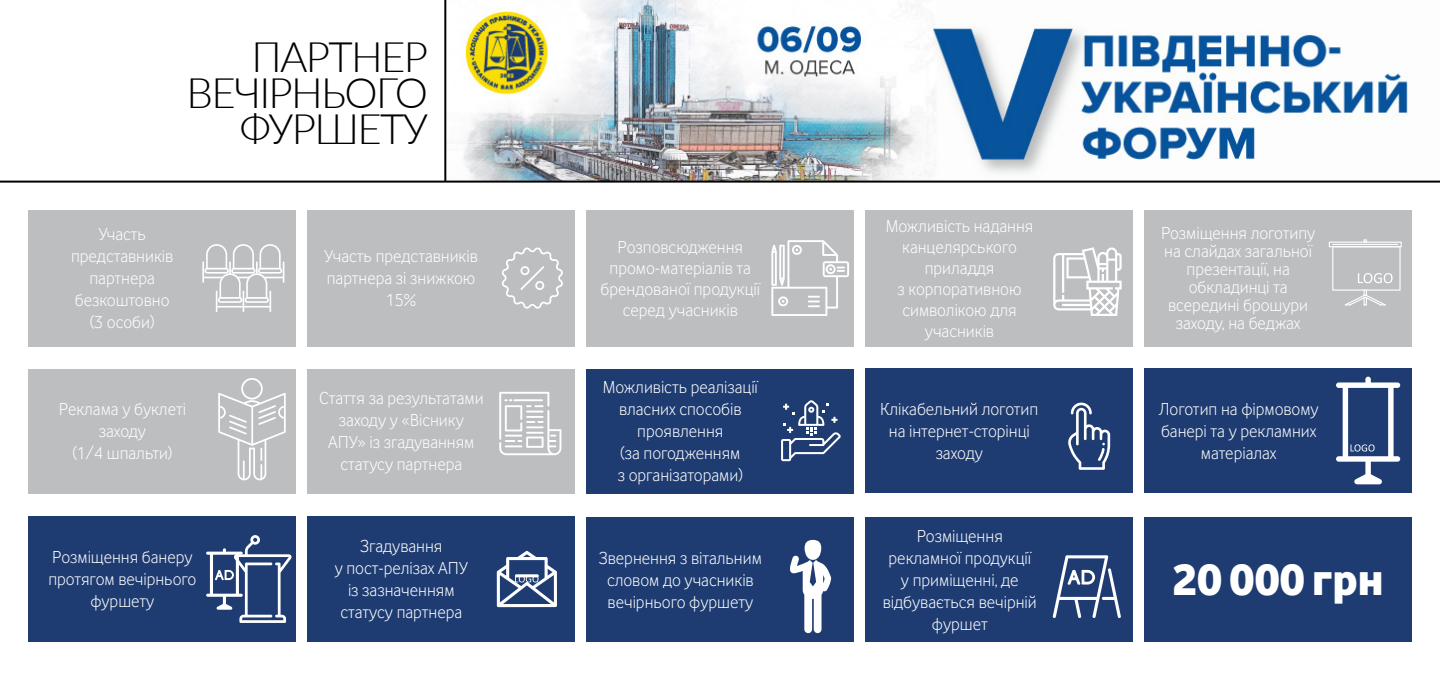
<style>
.page{position:relative;width:1440px;height:681px;background:#fff}
.page>*{position:absolute;margin:0;border:0;box-sizing:border-box;transform-origin:0 0}
.t1{font:46px "Vodafone Ex B";color:#fff}
.paragraph_second{font:300 42px/36px "Lato";letter-spacing:-.04em;color:#000;text-align:right}
.t2{font:18px/22px "Vodafone Lt";color:#fff;text-align:center}
</style>
<div class="page">
<img style="left:446px;top:0;width:962px;height:180px">
<hr style="left:444px;top:0;width:2px;height:181px;background:#000">
<hr style="left:0;top:180px;width:1440px;height:2px;background:#000">
<div style="left:1144px;top:210px;width:268px;height:136px;background:#bcbec0"></div>
<div style="left:1145px;top:368px;width:267px;height:124px;background:#1e3c71"></div>
<div style="left:28px;top:516px;width:268px;height:125px;background:#1e3c71"></div>
<div style="left:307px;top:369px;width:268px;height:124px;background:#bcbec0"></div>
<div style="left:586px;top:210px;width:268px;height:136px;background:#bcbec0"></div>
<div style="left:307px;top:516px;width:268px;height:125px;background:#1e3c71"></div>
<div style="left:586px;top:369px;width:268px;height:124px;background:#1e3c71"></div>
<div style="left:28px;top:210px;width:268px;height:136px;background:#bcbec0"></div>
<div style="left:307px;top:210px;width:268px;height:136px;background:#bcbec0"></div>
<div style="left:865px;top:210px;width:268px;height:136px;background:#bcbec0"></div>
<div style="left:866px;top:517px;width:267px;height:124px;background:#1e3c71"></div>
<div style="left:1144px;top:517px;width:268px;height:124px;background:#1e3c71"></div>
<svg style="left:206px;top:535px;width:86px;height:87px"></svg>
<svg style="left:499px;top:391px;width:62px;height:64px"></svg>
<svg style="left:771px;top:240px;width:78px;height:76px"></svg>
<svg style="left:1336px;top:376px;width:64px;height:108px"></svg>
<svg style="left:502px;top:247px;width:61px;height:62px"></svg>
<svg style="left:1053px;top:555px;width:68px;height:62px"></svg>
<svg style="left:202px;top:244px;width:82px;height:68px"></svg>
<svg style="left:497px;top:550px;width:60px;height:57px"></svg>
<hr style="left:515px;top:574px;width:24px;height:3px;background:#fff;border-radius:2px">
<div style="left:1329px;top:241px;width:73px;height:6px;background:#eeeeef"></div>
<hr style="left:1330px;top:243px;width:71px;height:3px;background:#fff">
<svg style="left:1332px;top:239px;width:69px;height:66px"></svg>
<div style="left:865px;top:368px;width:268px;height:124px;background:#1e3c71"></div>
<svg style="left:1068px;top:402px;width:42px;height:67px"></svg>
<div style="left:586px;top:517px;width:268px;height:124px;background:#1e3c71"></div>
<svg style="left:790px;top:555px;width:41px;height:77px"></svg>
<div style="left:805px;top:539px;width:16px;height:20px;background:#fff;border-radius:8px"></div>
<svg style="left:1053px;top:247px;width:69px;height:69px"></svg>
<svg style="left:781px;top:400px;width:60px;height:61px"></svg>
<div style="left:28px;top:369px;width:268px;height:124px;background:#bcbec0"></div>
<svg style="left:218px;top:378px;width:68px;height:102px"></svg>
<p class="paragraph_second" style="left:186px;top:37px;width:243px">ПАРТНЕР<br>ВЕЧІРНЬОГО<br>ФУРШЕТУ</p>
<p class="t2" style="left:71px;top:223px;width:104px">Участь представників партнера безкоштовно (3 особи)</p>
<p class="t2" style="left:324px;top:245px;width:155px">Участь представників партнера зі знижкою<br>15%</p>
<p class="t2" style="left:59px;top:398px;width:129px">Реклама у буклеті заходу<br>(1/4 шпальти)</p>
<p class="t2" style="left:48px;top:545px;width:149px">Розміщення банеру протягом вечірнього фуршету</p>
<p class="t2" style="left:319px;top:387px;width:166px">Стаття за результатами заходу у «Віснику<br>АПУ» із згадуванням статусу партнера</p>
<p class="t2" style="left:335px;top:534px;width:135px">Згадування<br>у пост-релізах АПУ із зазначенням статусу партнера</p>
<p class="t2" style="left:601px;top:236px;width:161px;line-height:21px">Розповсюдження промо-матеріалів та брендованої продукції серед учасників</p>
<p class="t2" style="left:603px;top:376px;width:157px">Можливість реалізації власних способів проявлення<br>(за погодженням<br>з організаторами)</p>
<p class="t2" style="left:599px;top:546px;width:164px">Звернення з вітальним словом до учасників вечірнього фуршету</p>
<p class="t2" style="left:886px;top:215px;width:149px;line-height:21px">Можливість надання канцелярського приладдя<br>з корпоративною символікою для учасників</p>
<p class="t2" style="left:880px;top:397px;width:160px">Клікабельний логотип на інтернет-сторінці заходу</p>
<p class="t2" style="left:883px;top:524px;width:155px">Розміщення рекламної продукції у приміщенні, де відбувається вечірній фуршет</p>
<p class="t2" style="left:1161px;top:224px;width:156px;line-height:18px">Розміщення логотипу на слайдах загальної презентації, на обкладинці та всередині брошури заходу, на беджах</p>
<p class="t2" style="left:1159px;top:397px;width:161px">Логотип на фірмовому банері та у рекламних матеріалах</p>
<p class="t1" style="left:1172px;top:550px;width:213px">20 000 грн</p>
</div>
